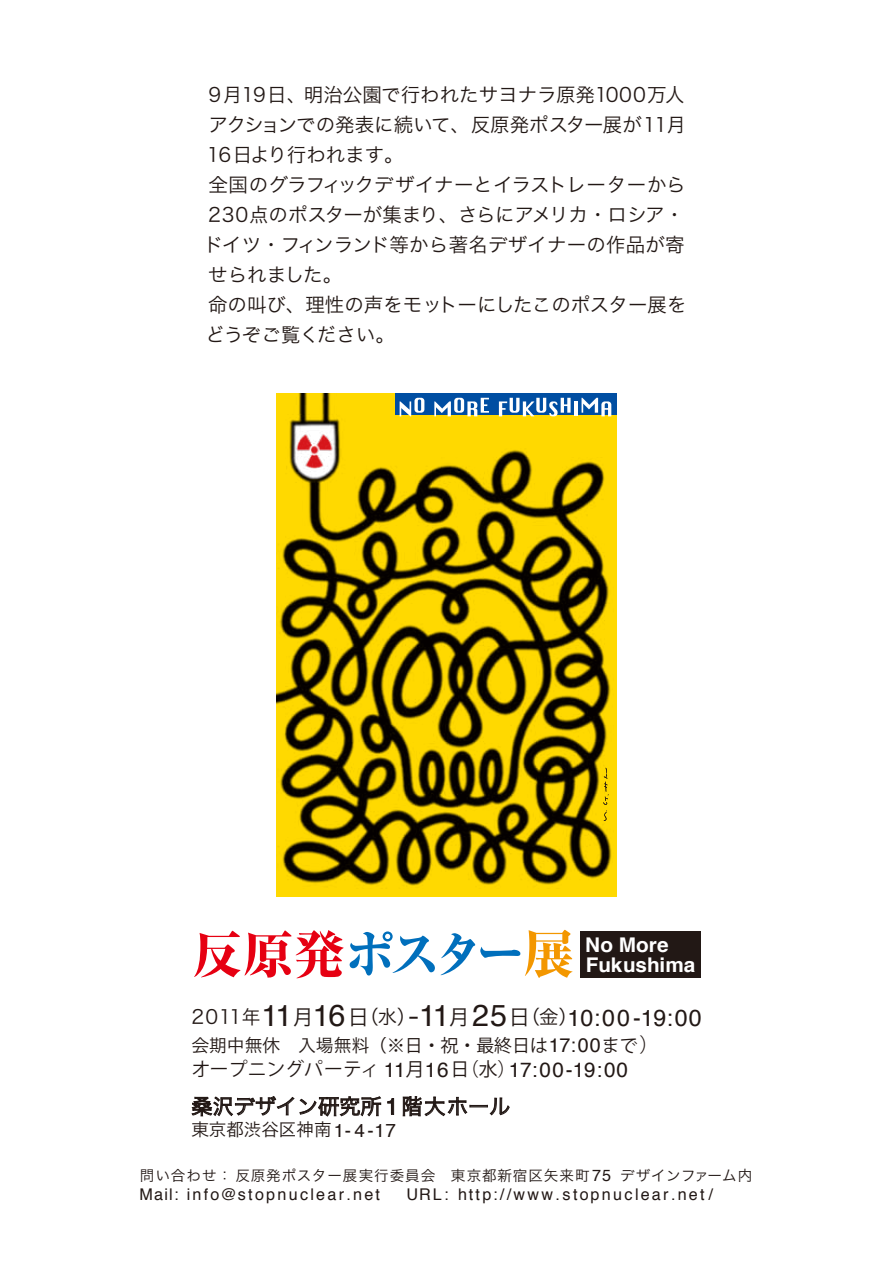
<style>
.page{position:relative;width:893px;height:1263px;background:#fff}
.page>*{position:absolute;margin:0;border:0;box-sizing:border-box;transform-origin:0 0}
.t1{font:800 51.75px "Ryumin Upr";letter-spacing:-.07em;color:#006fbc}
.t2{font:23.25px "Helvetica";letter-spacing:.015em;color:#221815}
.t3{font:21.15px "Hira Kaku Pro W3";color:#221815}
.t4{font:700 20.25px "Helvetica";color:#fff}
.t5{font:19.5px/30px "Hira Kaku Pro W3";color:#221815}
.t6{font:18.75px "Koz Go Pro";color:#221815}
.t7{font:17.85px "Hira Kaku Pro W3";color:#221815}
.t8{font:17.55px "Hira Kaku Pro W3";color:#221815}
.t9{font:16.2px "Helvetica";letter-spacing:.14em;color:#221815}
.t10{font:14.55px "Hira Kaku Pro W3";letter-spacing:.07em;color:#221815}
.s1{color:#e60012}
.s2{color:#f39700}
.s3{font-family:"Hira Kaku Pro W3";font-size:19.35px}
.s4{font-family:"Hira Kaku Pro W3";font-size:18.9px}
.s5{font-size:30.3px}
.s6{font-family:"Hira Kaku Pro W3";font-size:21.3px}
.s7{font-family:"Koz Go Pro";font-size:30.3px}
.s8{font-family:"Koz Go Pro"}
.s9{font-family:"Helvetica";font-size:19.65px}
.s10{font-family:"Koz Go Pro";font-size:19.65px}
.s11{font-family:"Helvetica";font-size:20.7px}
.s12{font-family:"Helvetica";font-size:22.8px}
.s13{font-family:"Helvetica";font-size:18.9px}
.s14{font-family:"Helvetica";font-size:16.2px}
</style>
<div class="page">
<img style="left:276px;top:393px;width:341px;height:497px">
<svg style="left:191px;top:1096px;width:203px;height:21px"></svg>
<svg style="left:402px;top:1096px;width:108px;height:20px"></svg>
<div style="left:581px;top:930px;width:120px;height:47px;background:#221815"></div>
<p class="t5" style="left:204px;top:78px;width:484px">9月19日、明治公園で行われたサヨナラ原発1000万人アクションでの発表に続いて、反原発ポスター展が11月<br>16日より行われます。<br>全国のグラフィックデザイナーとイラストレーターから<br>230点のポスターが集まり、さらにアメリカ・ロシア・ドイツ・フィンランド等から著名デザイナーの作品が寄せられました。<br>命の叫び、理性の声をモットーにしたこのポスター展をどうぞご覧ください。</p>
<h1 class="t1" style="left:192px;top:914px;width:384px"><span class="s1">反原発</span>ポスター<span class="s2">展</span></h1>
<p class="t4" style="left:585px;top:928px;width:85px">No More</p>
<p class="t4" style="left:586px;top:948px;width:111px">Fukushima</p>
<p class="t2" style="left:192px;top:1000px;width:512px"><span class="s3">2011</span><span class="s4">年</span><span class="s5">11</span><span class="s6">月</span><span class="s5">16</span><span class="s6">日</span><span class="s3">（水）</span><span class="s7">-</span><span class="s5">11</span><span class="s6">月</span><span class="s5">25</span><span class="s6">日</span><span class="s3">（金）</span>10:00-19:00</p>
<p class="t7" style="left:191px;top:1029px;width:469px">会期中無休 入場無料（※<span class="s8">日・祝・最終日は</span><span class="s9">17:00</span><span class="s8">まで</span><span class="s10">）</span></p>
<p class="t6" style="left:192px;top:1057px;width:438px">オープニングパーティ <span class="s11">11</span>月<span class="s11">16</span>日（水）<span class="s11">17:00-19:00</span></p>
<p class="t3" style="left:191px;top:1087px;width:320px">桑沢デザイン研究所 <span class="s12">1</span>階大ホール</p>
<p class="t8" style="left:191px;top:1114px;width:206px">東京都渋谷区神南<span class="s13">1- 4-17</span></p>
<p class="t10" style="left:140px;top:1162px;width:614px">問い合わせ： 反原発ポスター展実行委員会 東京都新宿区矢来町<span class="s14">75</span> デザインファーム内</p>
<p class="t9" style="left:140px;top:1182px;width:242px">Mail: info@stopnuclear.net</p>
<p class="t9" style="left:406px;top:1182px;width:308px">URL: http://www.stopnuclear.net/</p>
</div>
